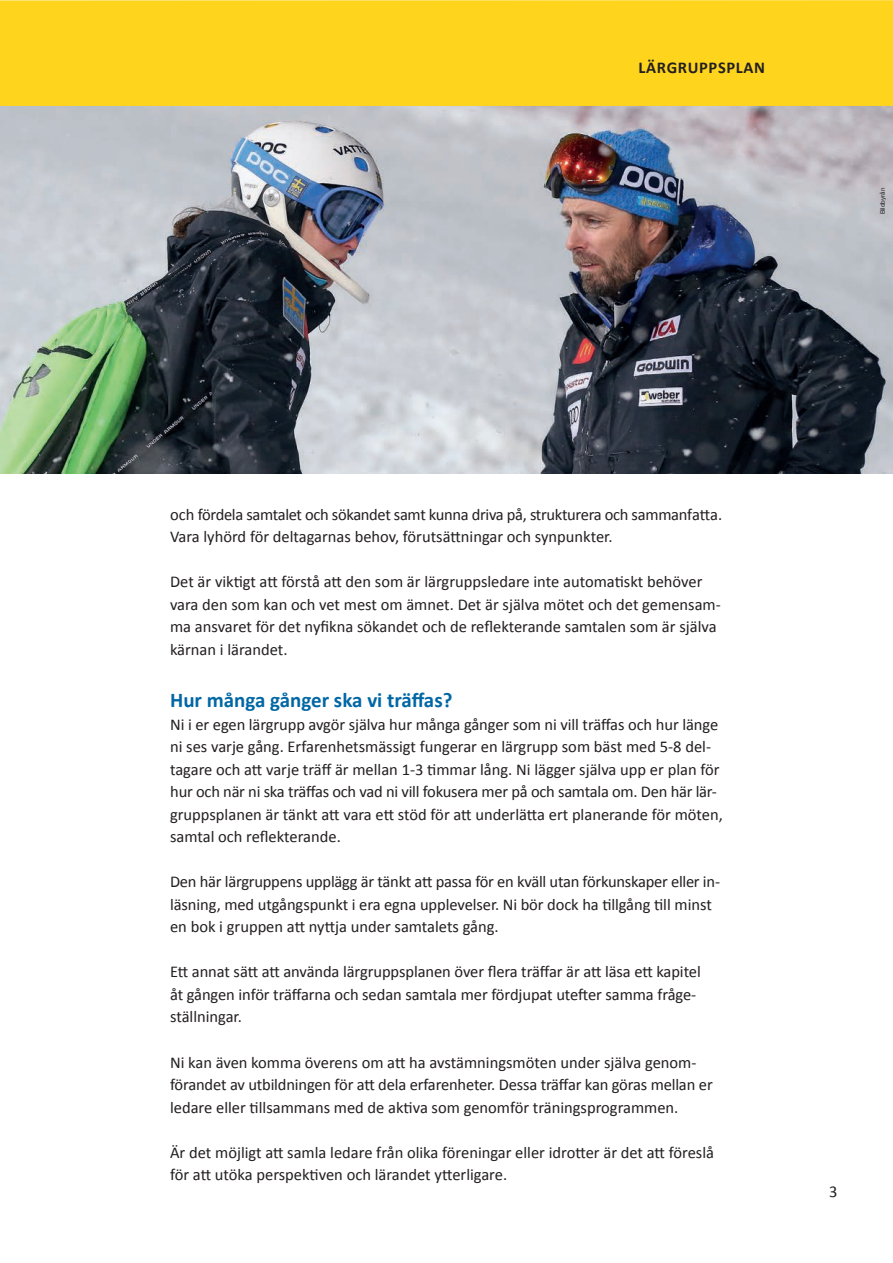
<style>
.page{position:relative;width:893px;height:1263px;background:#fff}
.page>*{position:absolute;margin:0;border:0;box-sizing:border-box;transform-origin:0 0}
.t1{font:700 21px "Calibri";color:#0067a5}
.t2{font:16.5px/22.5px "Calibri";letter-spacing:-.005em;color:#231f20}
.t3{font:700 16.5px "Calibri";letter-spacing:.04em;color:#231f20}
.t4{font:6.3px "Helvetica Neue LT Pro";color:#231f20}
</style>
<div class="page">
<img style="left:0;top:339px;width:893px;height:134px">
<img style="left:0;top:0;width:893px;height:339px">
<p class="t3" style="left:639px;top:57px;width:128px">LÄRGRUPPSPLAN</p>
<p class="t4" style="left:879px;top:214px;width:28px;rotate:-90deg">Bildbyrån</p>
<p class="t2" style="left:170px;top:503px;width:554px">och fördela samtalet och sökandet samt kunna driva på, strukturera och sammanfatta.<br>Vara lyhörd för deltagarnas behov, förutsättningar och synpunkter.</p>
<p class="t2" style="left:170px;top:571px;width:552px">Det är viktigt att förstå att den som är lärgruppsledare inte automatiskt behöver vara den som kan och vet mest om ämnet. Det är själva mötet och det gemensam&shy;ma ansvaret för det nyfikna sökandet och de reflekterande samtalen som är själva kärnan i lärandet.</p>
<p class="t1" style="left:170px;top:687px;width:284px">Hur många gånger ska vi träffas?</p>
<p class="t2" style="left:170px;top:713px;width:554px">Ni i er egen lärgrupp avgör själva hur många gånger som ni vill träffas och hur länge ni ses varje gång. Erfarenhetsmässigt fungerar en lärgrupp som bäst med 5-8 del&shy;tagare och att varje träff är mellan 1-3 timmar lång. Ni lägger själva upp er plan för hur och när ni ska träffas och vad ni vill fokusera mer på och samtala om. Den här lär&shy;gruppsplanen är tänkt att vara ett stöd för att underlätta ert planerande för möten, samtal och reflekterande.</p>
<p class="t2" style="left:170px;top:871px;width:552px">Den här lärgruppens upplägg är tänkt att passa för en kväll utan förkunskaper eller in&shy;läsning, med utgångspunkt i era egna upplevelser. Ni bör dock ha tillgång till minst en bok i gruppen att nyttja under samtalets gång.</p>
<p class="t2" style="left:170px;top:961px;width:532px">Ett annat sätt att använda lärgruppsplanen över flera träffar är att läsa ett kapitel åt gången inför träffarna och sedan samtala mer fördjupat utefter samma fråge&shy;ställningar.</p>
<p class="t2" style="left:170px;top:1051px;width:544px">Ni kan även komma överens om att ha avstämningsmöten under själva genom&shy;förandet av utbildningen för att dela erfarenheter. Dessa träffar kan göras mellan er ledare eller tillsammans med de aktiva som genomför träningsprogrammen.</p>
<p class="t2" style="left:170px;top:1141px;width:545px">Är det möjligt att samla ledare från olika föreningar eller idrotter är det att föreslå för att utöka perspektiven och lärandet ytterligare.</p>
<p class="t2" style="left:829px;top:1180px;width:10px">3</p>
</div>
